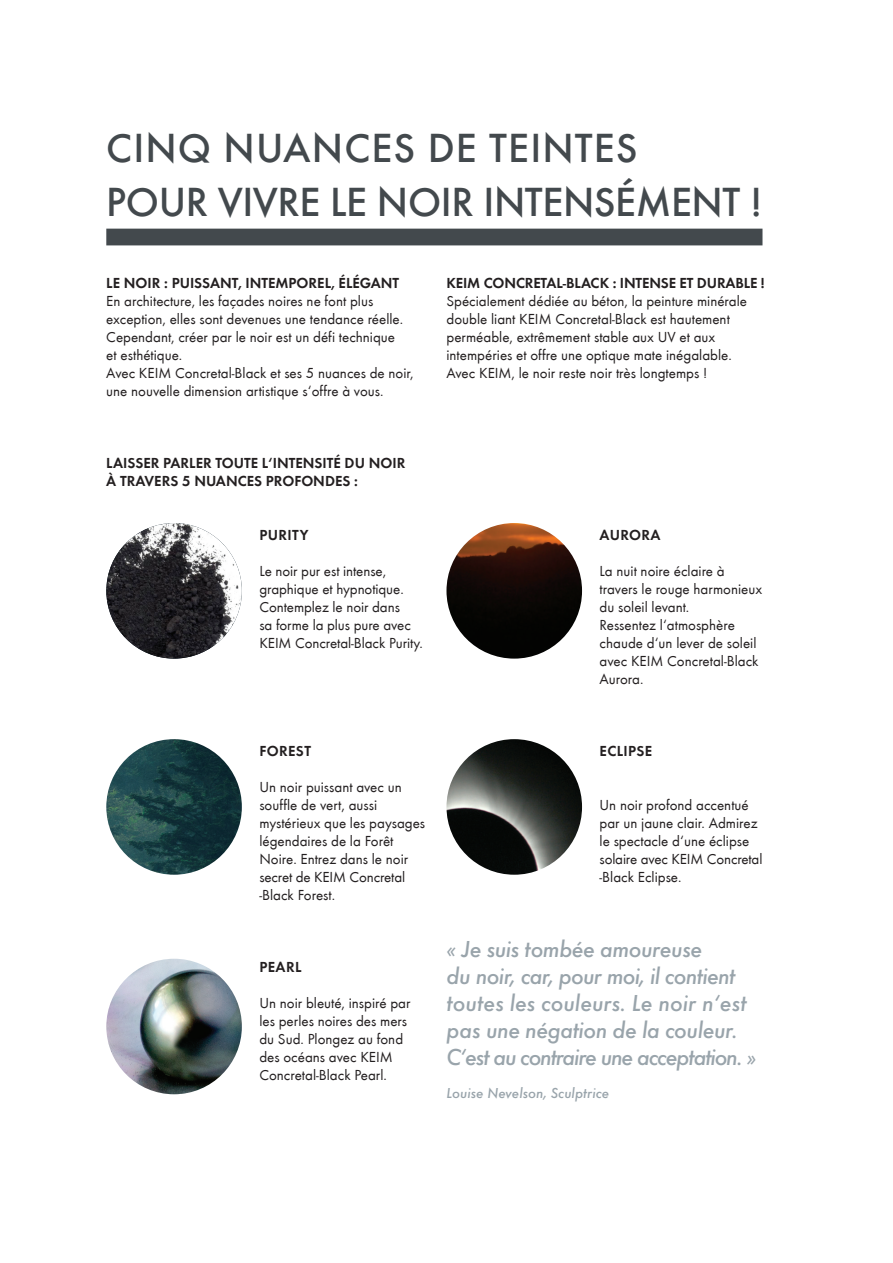
<style>
.page{position:relative;width:893px;height:1263px;background:#fff}
.page>*{position:absolute;margin:0;border:0;box-sizing:border-box;transform-origin:0 0}
.t1{font:500 42px/54px "Futura T";letter-spacing:-.01em;color:#43494d}
.t2{font:italic 500 24px/27px "Futura T";letter-spacing:-.02em;color:#99a4ab}
.t3{font:15px/18px "Futura T Boo";color:#231f20}
.t4{font:15px/18px "Futura T Dem";color:#231f20}
.t5{font:italic 500 15px "Futura T";color:#99a4ab}
</style>
<div class="page">
<img style="left:106px;top:959px;width:136px;height:135px;border-radius:68px">
<div style="left:106px;top:229px;width:656px;height:16px;background:#43494d"></div>
<img style="left:106px;top:523px;width:136px;height:136px;border-radius:68px">
<img style="left:446px;top:739px;width:136px;height:136px;border-radius:68px">
<img style="left:106px;top:739px;width:136px;height:136px;border-radius:68px">
<img style="left:446px;top:523px;width:136px;height:136px;border-radius:68px">
<h1 class="t1" style="left:106px;top:121px;width:658px">CINQ NUANCES DE TEINTES<br>POUR VIVRE LE NOIR INTENSÉMENT !</h1>
<p class="t4" style="left:106px;top:274px;width:294px">LE NOIR : PUISSANT, INTEMPOREL, ÉLÉGANT</p>
<p class="t3" style="left:106px;top:292px;width:309px">En architecture, les façades noires ne font plus exception, elles sont devenues une tendance réelle.<br>Cependant, créer par le noir est un défi technique<br>et esthétique.<br>Avec KEIM Concretal-Black et ses 5 nuances de noir, une nouvelle dimension artistique s‘offre à vous.</p>
<p class="t4" style="left:106px;top:454px;width:301px">LAISSER PARLER TOUTE L‘INTENSITÉ DU NOIR<br>À TRAVERS 5 NUANCES PROFONDES :</p>
<p class="t4" style="left:259px;top:526px;width:17px">PURIT</p>
<p class="t4" style="left:300px;top:526px;width:10px">Y</p>
<p class="t4" style="left:446px;top:274px;width:320px">KEIM CONCRETAL-BLACK : INTENSE ET DURABLE !</p>
<p class="t3" style="left:446px;top:292px;width:302px">Spécialement dédiée au béton, la peinture minérale double liant KEIM Concretal-Black est hautement perméable, extrêmement stable aux UV et aux intempéries et offre une optique mate inégalable.<br>Avec KEIM, le noir reste noir très longtemps !</p>
<p class="t4" style="left:600px;top:526px;width:12px">AURORA</p>
<p class="t3" style="left:259px;top:562px;width:165px">Le noir pur est intense, graphique et hypnotique.<br>Contemplez le noir dans<br>sa forme la plus pure avec<br>KEIM Concretal-Black Purity.</p>
<p class="t3" style="left:600px;top:562px;width:164px">La nuit noire éclaire à travers le rouge harmonieux du soleil levant.<br>Ressentez l‘atmosphère chaude d‘un lever de soleil avec KEIM Concretal-Black<br>Aurora.</p>
<p class="t4" style="left:259px;top:742px;width:10px">FOREST</p>
<p class="t3" style="left:259px;top:778px;width:167px">Un noir puissant avec un souffle de vert, aussi mystérieux que les paysages légendaires de la Forêt<br>Noire. Entrez dans le noir secret de KEIM Concretal -Black Forest.</p>
<p class="t4" style="left:259px;top:958px;width:10px">PEARL</p>
<p class="t3" style="left:259px;top:994px;width:153px">Un noir bleuté, inspiré par les perles noires des mers du Sud. Plongez au fond des océans avec KEIM<br>Concretal-Black Pearl.</p>
<p class="t4" style="left:600px;top:742px;width:9px">ECLIPSE</p>
<p class="t3" style="left:600px;top:796px;width:164px">Un noir profond accentué par un jaune clair. Admirez le spectacle d‘une éclipse solaire avec KEIM Concretal -Black Eclipse.</p>
<h2 class="t2" style="left:446px;top:935px;width:312px">« Je suis tombée amoureuse<br>du noir, car, pour moi, il contient toutes les couleurs. Le noir n‘est pas une négation de la couleur.<br>C‘est au contraire une acceptation. »</h2>
<p class="t5" style="left:446px;top:1084px;width:164px">Louise Nevelson, Sculptrice</p>
</div>
